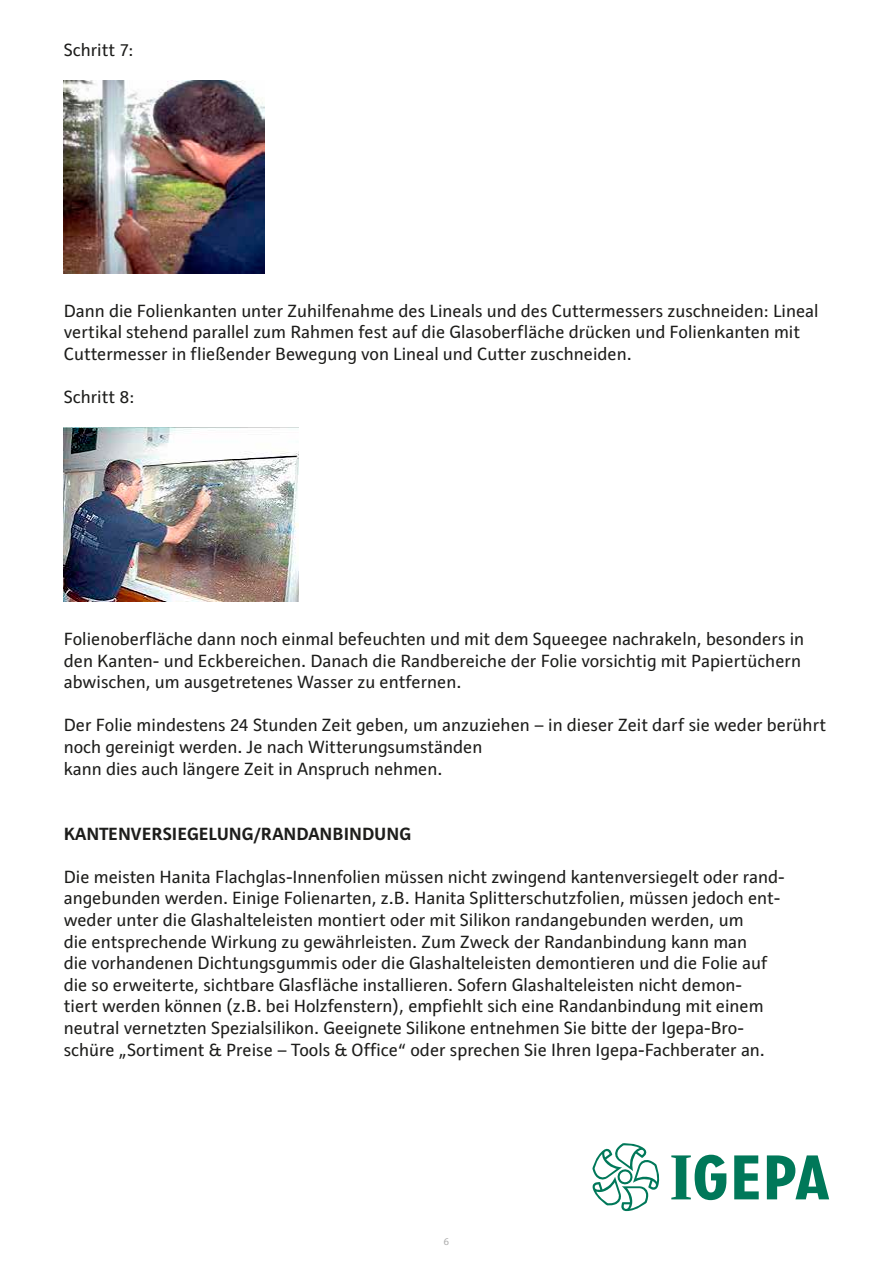
<style>
.page{position:relative;width:893px;height:1263px;background:#fff}
.page>*{position:absolute;margin:0;border:0;box-sizing:border-box;transform-origin:0 0}
.t1{font:18px/21.6px "Raldo";color:#1d1d1b}
.t2{font:700 18px "Raldo";color:#1d1d1b}
.t3{font:10.5px "Raldo";color:#b2b2b2}
</style>
<div class="page">
<svg style="left:592px;top:1143px;width:68px;height:68px"></svg>
<svg style="left:734px;top:1155px;width:25px;height:44px"></svg>
<svg style="left:767px;top:1155px;width:62px;height:44px"></svg>
<svg style="left:671px;top:1155px;width:55px;height:45px"></svg>
<img style="left:64px;top:81px;width:200px;height:192px">
<img style="left:64px;top:428px;width:234px;height:174px">
<p class="t1" style="left:64px;top:39px;width:71px">Schritt 7:</p>
<p class="t1" style="left:64px;top:300px;width:756px">Dann die Folienkanten unter Zuhilfenahme des Lineals und des Cuttermessers zuschneiden: Lineal vertikal stehend parallel zum Rahmen fest auf die Glasoberfläche drücken und Folienkanten mit<br>Cuttermesser in fließender Bewegung von Lineal und Cutter zuschneiden.</p>
<p class="t1" style="left:64px;top:386px;width:72px">Schritt 8:</p>
<p class="t1" style="left:64px;top:628px;width:742px">Folienoberfläche dann noch einmal befeuchten und mit dem Squeegee nachrakeln, besonders in den Kanten- und Eckbereichen. Danach die Randbereiche der Folie vorsichtig mit Papiertüchern abwischen, um ausgetretenes Wasser zu entfernen.</p>
<p class="t1" style="left:64px;top:715px;width:764px">Der Folie mindestens 24 Stunden Zeit geben, um anzuziehen – in dieser Zeit darf sie weder berührt noch gereinigt werden. Je nach Witterungsumständen<br>kann dies auch längere Zeit in Anspruch nehmen.</p>
<p class="t2" style="left:64px;top:823px;width:23px">KANTENVERSIEGELUNG</p>
<p class="t2" style="left:254px;top:823px;width:32px">/RANDANBINDUNG</p>
<p class="t1" style="left:64px;top:866px;width:722px">Die meisten Hanita Flachglas-Innenfolien müssen nicht zwingend kantenversiegelt oder rand&shy;angebunden werden. Einige Folienarten, z.B. Hanita Splitterschutzfolien, müssen jedoch ent&shy;weder unter die Glashalteleisten montiert oder mit Silikon randangebunden werden, um<br>die entsprechende Wirkung zu gewährleisten. Zum Zweck der Randanbindung kann man<br>die vorhandenen Dichtungsgummis oder die Glashalteleisten demontieren und die Folie auf die so erweiterte, sichtbare Glasfläche installieren. Sofern Glashalteleisten nicht demon-<br>tiert werden können (z.B. bei Holzfenstern), empfiehlt sich eine Randanbindung mit einem neutral vernetzten Spezialsilikon. Geeignete Silikone entnehmen Sie bitte der Igepa-Bro&shy;schüre „Sortiment &amp; Preise – Tools &amp; Office“ oder sprechen Sie Ihren Igepa-Fachberater an.</p>
<p class="t3" style="left:444px;top:1236px;width:7px">6</p>
</div>
